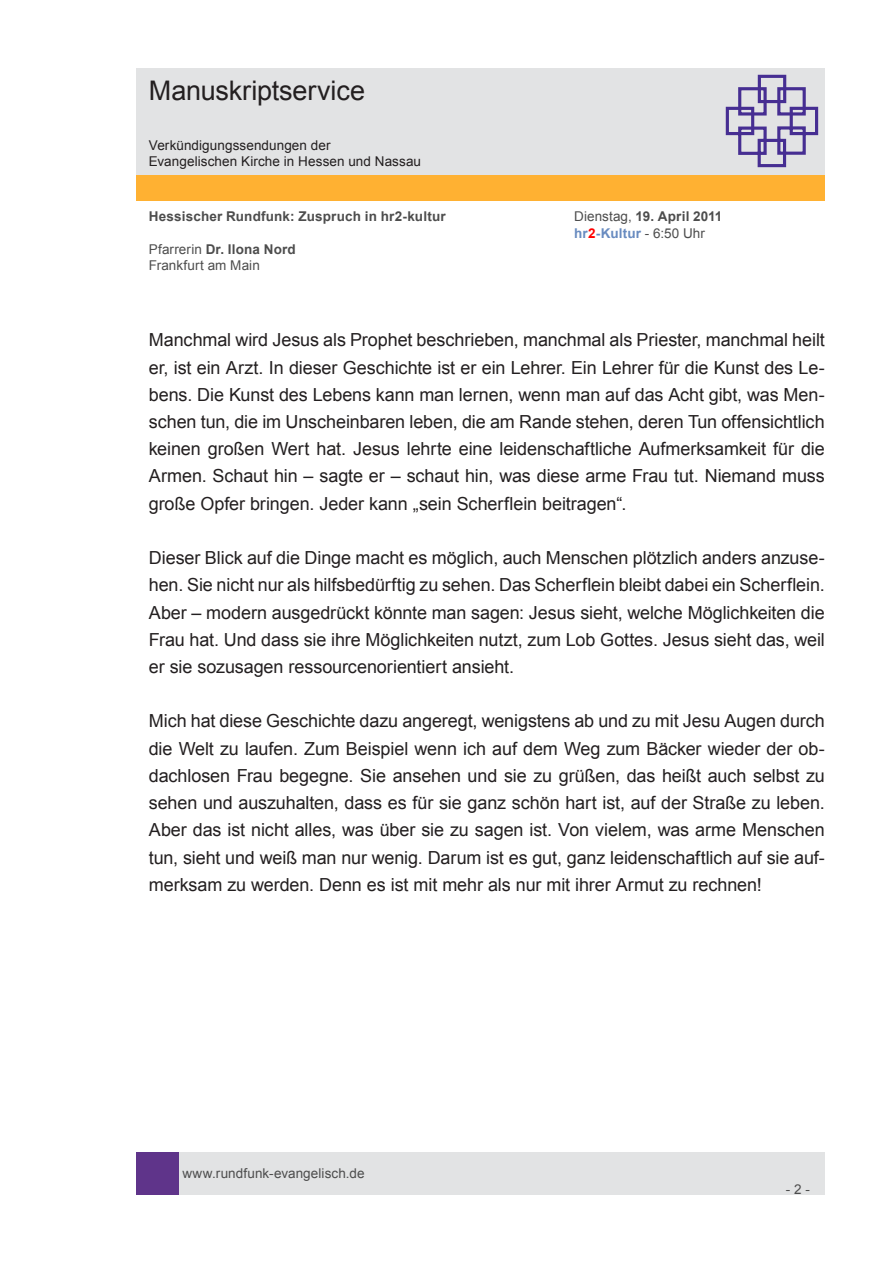
<style>
.page{position:relative;width:893px;height:1263px;background:#fff}
.page>*{position:absolute;margin:0;border:0;box-sizing:border-box;transform-origin:0 0}
.t1{font:27px "Arial";letter-spacing:-.005em;color:#231f20}
.t2{font:18px/27.2px "Arial";letter-spacing:-.005em;color:#231f20;text-align:justify}
.t3{font:13.5px/16.2px "Arial";letter-spacing:.005em;color:#4d4d4d}
.t4{font:13.5px/16.2px "Arial";letter-spacing:.005em;color:#231f20}
.t5{font:700 13.5px "Arial";letter-spacing:.015em;color:#4d4d4d}
.s1{font-weight:700}
.s2{font-weight:700;color:#688bc0}
.s3{font-weight:700;color:#f00}
</style>
<div class="page">
<div style="left:179px;top:1152px;width:646px;height:43px;background:#e2e3e4"></div>
<div style="left:136px;top:1152px;width:43px;height:43px;background:#5f348a"></div>
<div style="left:136px;top:175px;width:689px;height:26px;background:#ffb132"></div>
<div style="left:136px;top:68px;width:689px;height:106px;background:#e2e3e4"></div>
<svg style="left:725px;top:74px;width:94px;height:94px"></svg>
<h1 class="t1" style="left:149px;top:73px;width:218px">Manuskriptservice</h1>
<p class="t4" style="left:149px;top:137px;width:274px">Verkündigungssendungen der<br>Evangelischen Kirche in Hessen und Nassau</p>
<p class="t5" style="left:149px;top:208px;width:298px">Hessischer Rundfunk: Zuspruch in hr2-kultur</p>
<p class="t3" style="left:574px;top:209px;width:150px">Dienstag, <span class="s1">19. April 2011 </span><span class="s2">hr</span><span class="s3">2</span><span class="s2">-Kultur</span> - 6:50 Uhr</p>
<p class="t3" style="left:149px;top:241px;width:148px">Pfarrerin <span class="s1">Dr. Ilona Nord<br></span>Frankfurt am Main</p>
<p class="t2" style="left:149px;top:327px;width:678px">Manchmal wird Jesus als Prophet beschrieben, manchmal als Priester, manchmal heilt er, ist ein Arzt. In dieser Geschichte ist er ein Lehrer. Ein Lehrer für die Kunst des Le&shy;bens. Die Kunst des Lebens kann man lernen, wenn man auf das Acht gibt, was Men&shy;schen tun, die im Unscheinbaren leben, die am Rande stehen, deren Tun offensichtlich keinen großen Wert hat. Jesus lehrte eine leidenschaftliche Aufmerksamkeit für die Armen. Schaut hin – sagte er – schaut hin, was diese arme Frau tut. Niemand muss große Opfer bringen. Jeder kann „sein Scherflein beitragen“.</p>
<p class="t2" style="left:149px;top:544px;width:678px">Dieser Blick auf die Dinge macht es möglich, auch Menschen plötzlich anders anzuse&shy;hen. Sie nicht nur als hilfsbedürftig zu sehen. Das Scherflein bleibt dabei ein Scherflein.<br>Aber – modern ausgedrückt könnte man sagen: Jesus sieht, welche Möglichkeiten die Frau hat. Und dass sie ihre Möglichkeiten nutzt, zum Lob Gottes. Jesus sieht das, weil er sie sozusagen ressourcenorientiert ansieht.</p>
<p class="t2" style="left:149px;top:708px;width:678px">Mich hat diese Geschichte dazu angeregt, wenigstens ab und zu mit Jesu Augen durch die Welt zu laufen. Zum Beispiel wenn ich auf dem Weg zum Bäcker wieder der ob&shy;dachlosen Frau begegne. Sie ansehen und sie zu grüßen, das heißt auch selbst zu sehen und auszuhalten, dass es für sie ganz schön hart ist, auf der Straße zu leben.<br>Aber das ist nicht alles, was über sie zu sagen ist. Von vielem, was arme Menschen tun, sieht und weiß man nur wenig. Darum ist es gut, ganz leidenschaftlich auf sie auf&shy;merksam zu werden. Denn es ist mit mehr als nur mit ihrer Armut zu rechnen!</p>
<p class="t3" style="left:182px;top:1165px;width:184px">www.rundfunk-evangelisch.de</p>
<p class="t3" style="left:786px;top:1181px;width:26px">- 2 -</p>
</div>
